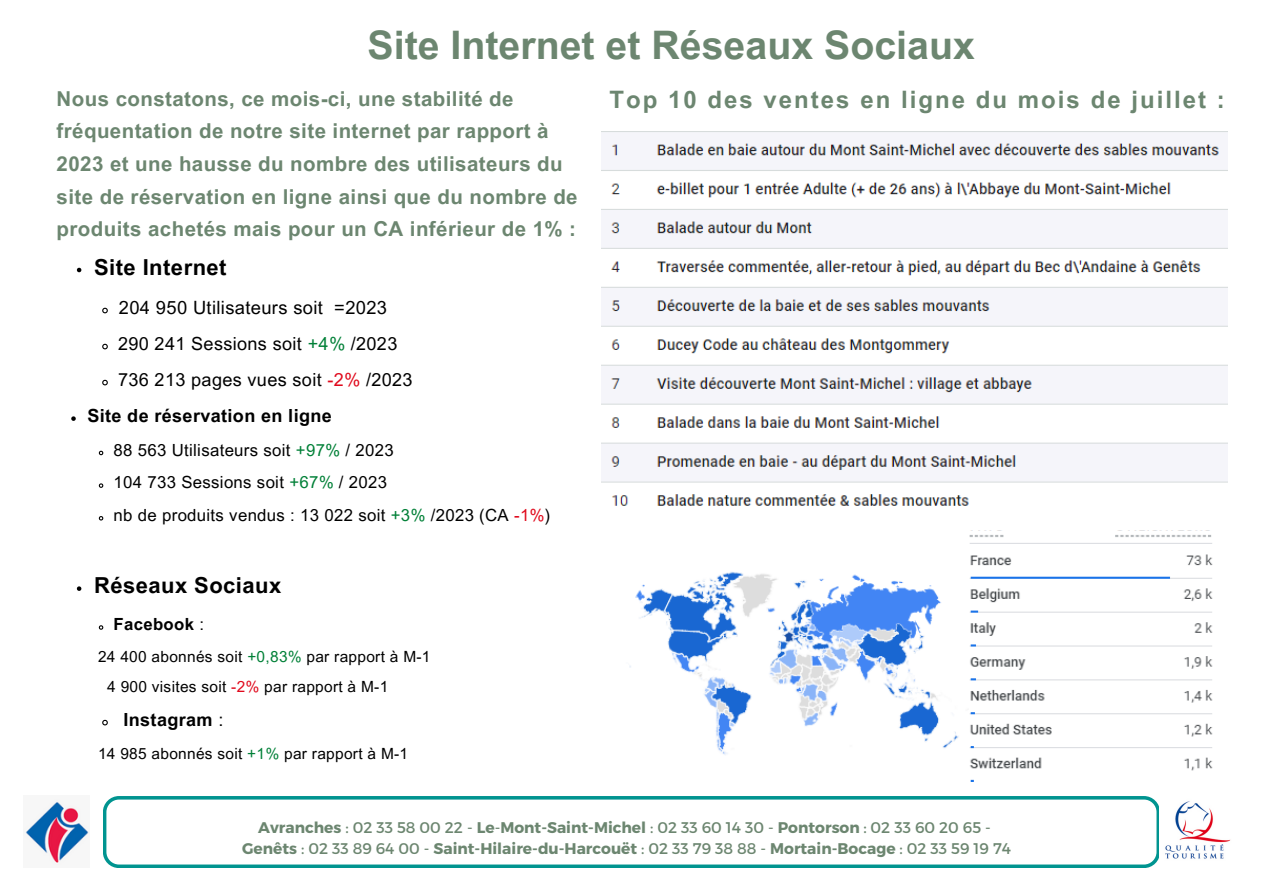
<style>
.page{position:relative;width:1263px;height:894px;background:#fff}
.page>*{position:absolute;margin:0;border:0;box-sizing:border-box;transform-origin:0 0}
.t1{font:700 39.3px "Arial MT Pro";color:#6c8670}
.t2{font:700 24px "Arial MT Pro";letter-spacing:.085em;color:#6c8670}
.t3{font:700 22.05px "Arial MT Pro";letter-spacing:.02em;color:#000}
.t4{font:700 20.55px/32.7px "Arial MT Pro";letter-spacing:.02em;color:#6c8670}
.t5{font:18.3px "Arial MT Pro";letter-spacing:.02em;color:#000}
.t6{font:18px/36px "Arial MT Pro";letter-spacing:.02em;color:#000}
.t7{font:700 18px "Arial MT Pro";letter-spacing:.02em;color:#000}
.t8{font:16.8px "Arial MT Pro";letter-spacing:.02em;color:#000}
.t9{font:700 16.8px "Arial MT Pro";letter-spacing:.02em;color:#000}
.t10{font:700 15.45px "Montserrat";color:#6c8670}
.t11{font:15.45px "Arial MT Pro";letter-spacing:.02em;color:#000}
.s1{color:#008037}
.s2{color:#e0091c}
.s3{font-weight:400}
</style>
<div class="page">
<svg style="left:103px;top:796px;width:1056px;height:71px"></svg>
<img style="left:1165px;top:801px;width:66px;height:58px">
<img style="left:25px;top:800px;width:64px;height:65px">
<img style="left:629px;top:530px;width:584px;height:251px">
<img style="left:602px;top:132px;width:625px;height:374px">
<svg style="left:77px;top:268px;width:4px;height:4px"></svg>
<svg style="left:102px;top:307px;width:6px;height:7px"></svg>
<svg style="left:102px;top:343px;width:6px;height:7px"></svg>
<svg style="left:102px;top:379px;width:6px;height:7px"></svg>
<svg style="left:71px;top:416px;width:5px;height:5px"></svg>
<svg style="left:98px;top:450px;width:6px;height:6px"></svg>
<svg style="left:98px;top:483px;width:6px;height:5px"></svg>
<svg style="left:98px;top:516px;width:6px;height:5px"></svg>
<svg style="left:77px;top:586px;width:4px;height:4px"></svg>
<svg style="left:98px;top:625px;width:6px;height:5px"></svg>
<svg style="left:102px;top:719px;width:6px;height:7px"></svg>
<p class="t1" style="left:368px;top:30px;width:609px">Site Internet et Réseaux Sociaux</p>
<p class="t4" style="left:57px;top:85px;width:523px">Nous constatons, ce mois-ci, une stabilité de fréquentation de notre site internet par rapport à 2023 et une hausse du nombre des utilisateurs du site de réservation en ligne ainsi que du nombre de produits achetés mais pour un CA inférieur de 1% :</p>
<p class="t3" style="left:94px;top:258px;width:134px">Site Internet</p>
<p class="t5" style="left:119px;top:300px;width:270px">204 950 Utilisateurs soit =2023</p>
<p class="t6" style="left:118px;top:328px;width:296px">290 241 Sessions soit <span class="s1">+4%</span> /2023<br>736 213 pages vues soit <span class="s2">-2%</span> /2023</p>
<p class="t7" style="left:87px;top:409px;width:246px">Site de réservation en ligne</p>
<p class="t8" style="left:114px;top:443px;width:282px">88 563 Utilisateurs soit <span class="s1">+97%</span> / 2023</p>
<p class="t8" style="left:114px;top:476px;width:275px">104 733 Sessions soit <span class="s1">+67%</span> / 2023</p>
<p class="t8" style="left:114px;top:508px;width:438px">nb de produits vendus : 13 022 soit <span class="s1">+3%</span> /2023 (CA <span class="s2">-1%</span>)</p>
<p class="t3" style="left:94px;top:577px;width:189px">Réseaux Sociaux</p>
<h2 class="t9" style="left:114px;top:618px;width:92px">Facebook <span class="s3">:</span></h2>
<p class="t11" style="left:98px;top:650px;width:334px">24 400 abonnés soit <span class="s1">+0,83%</span> par rapport à M-1</p>
<p class="t11" style="left:107px;top:680px;width:283px">4 900 visites soit <span class="s2">-2%</span> par rapport à M-1</p>
<p class="t7" style="left:123px;top:712px;width:101px">Instagram <span class="s3">:</span></p>
<p class="t11" style="left:98px;top:747px;width:312px">14 985 abonnés soit <span class="s1">+1%</span> par rapport à M-1</p>
<p class="t2" style="left:609px;top:91px;width:617px">Top 10 des ventes en ligne du mois de juillet :</p>
<p class="t10" style="left:258px;top:817px;width:734px">Avranches <span class="s3">: 02 33 58 00 22 -</span> Le<span class="s3">-</span>Mont-Saint-Michel <span class="s3">: 02 33 60 14 30 -</span> Pontorson <span class="s3">: 02 33 60 20 65 -</span></p>
<p class="t10" style="left:242px;top:838px;width:770px">Genêts <span class="s3">: 02 33 89 64 00 -</span> Saint-Hilaire-du-Harcouët <span class="s3">: 02 33 79 38 88 -</span> Mortain-Bocage <span class="s3">: 02 33 59 19 74</span></p>
</div>
